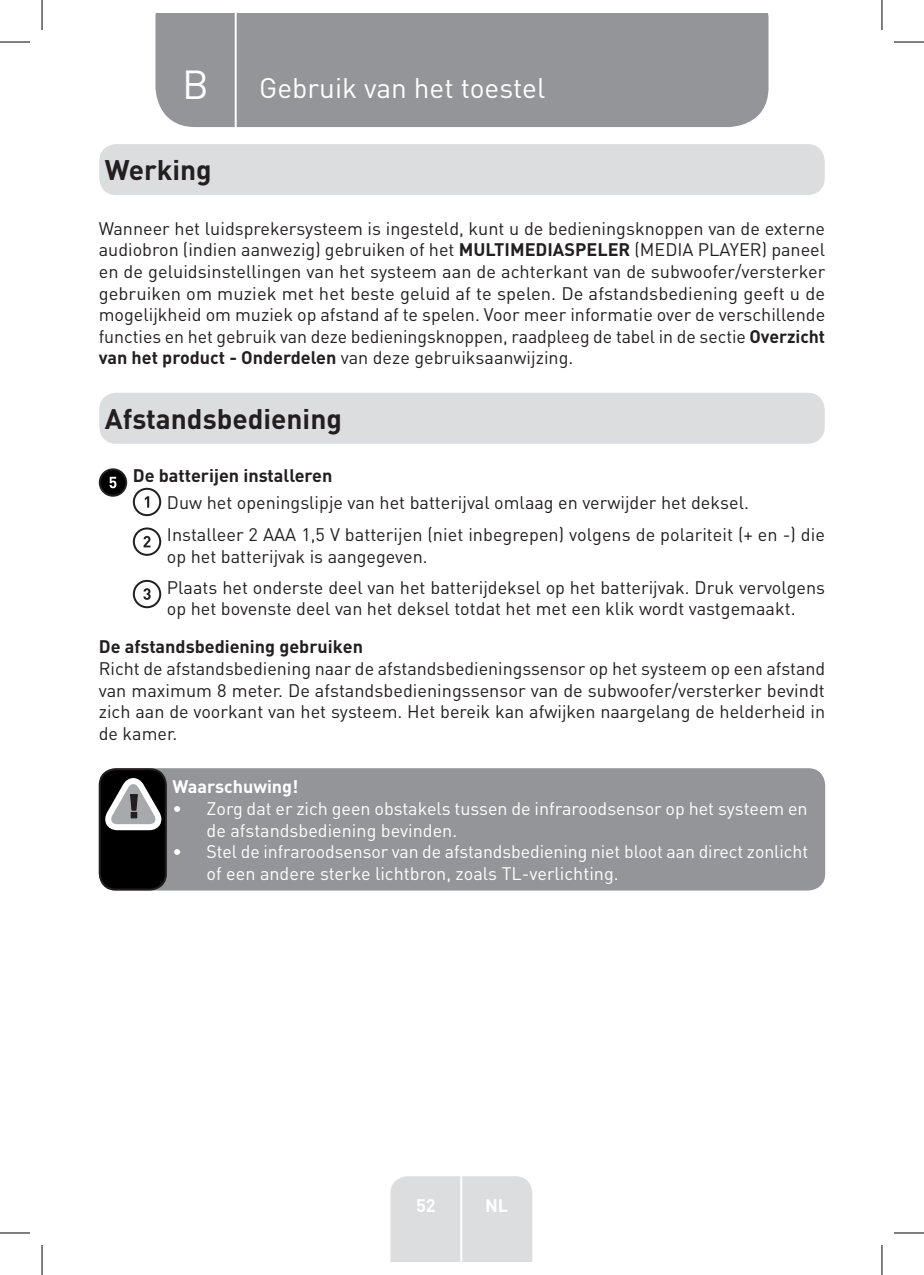
<style>
.page{position:relative;width:924px;height:1275px;background:#fff}
.page>*{position:absolute;margin:0;border:0;box-sizing:border-box;transform-origin:0 0}
.t1{font:40px "DIN Pro";color:#fff}
.Headline-01{font:700 28px "DIN Pro";color:#231f20}
.TitreGauche__gabarit{font:28px "DIN Pro";color:#fff}
.Body{font:18px/21.6px "DIN Pro";color:#231f20;text-align:justify}
.t2{font:18px/21.6px "DIN Pro";color:#fff}
.Headline-02_SB{font:700 18px "DIN Pro";color:#231f20}
.White_Text{font:700 18px "DIN Pro";color:#fff}
.s1{font-weight:700}
</style>
<div class="page">
<div style="left:155px;top:14px;width:613px;height:113px;background:#939598"></div>
<div style="left:390px;top:1176px;width:142px;height:85px;background:#dcdddf"></div>
<hr style="left:460px;top:1153px;width:2px;height:108px;background:#fff">
<hr style="left:234px;top:14px;width:2px;height:116px;background:#fff">
<div style="left:99px;top:144px;width:725px;height:51px;background:#dcdddf;border-radius:17px"></div>
<div style="left:99px;top:393px;width:725px;height:51px;background:#dcdddf;border-radius:17px"></div>
<div style="left:100px;top:469px;width:26px;height:27px;background:#000;border-radius:50%"></div>
<div style="left:99px;top:468px;width:28px;height:29px;border:2px solid #231f20;border-radius:50%"></div>
<svg style="left:109px;top:477px;width:7px;height:11px"></svg>
<div style="left:133px;top:488px;width:28px;height:28px;border:2px solid #231f20;border-radius:50%"></div>
<svg style="left:145px;top:496px;width:4px;height:11px"></svg>
<svg style="left:134px;top:528px;width:26px;height:27px"></svg>
<div style="left:133px;top:527px;width:28px;height:29px;border:2px solid #231f20;border-radius:50%"></div>
<svg style="left:143px;top:536px;width:7px;height:11px"></svg>
<div style="left:133px;top:580px;width:28px;height:28px;border:2px solid #231f20;border-radius:50%"></div>
<svg style="left:143px;top:588px;width:8px;height:12px"></svg>
<div style="left:99px;top:768px;width:725px;height:122px;background:#939598;border-radius:17px"></div>
<div style="left:100px;top:769px;width:66px;height:120px;background:#000;border-radius:16px"></div>
<div style="left:99px;top:768px;width:68px;height:122px;border:2px solid #231f20;border-radius:16px"></div>
<svg style="left:105px;top:778px;width:57px;height:52px"></svg>
<hr style="left:0;top:42px;width:30px;height:1px;background:#000">
<hr style="left:893px;top:42px;width:30px;height:1px;background:#000">
<hr style="left:0;top:1232px;width:30px;height:1px;background:#000">
<hr style="left:893px;top:1232px;width:30px;height:1px;background:#000">
<hr style="left:42px;top:0;width:1px;height:30px;background:#000">
<hr style="left:42px;top:1245px;width:1px;height:30px;background:#000">
<hr style="left:881px;top:0;width:1px;height:30px;background:#000">
<hr style="left:881px;top:1245px;width:1px;height:30px;background:#000">
<p class="t1" style="left:182px;top:57px;width:28px">B</p>
<p class="TitreGauche__gabarit" style="left:259px;top:69px;width:287px">Gebruik van het toestel</p>
<p class="Headline-01" style="left:105px;top:151px;width:108px">Werking</p>
<p class="Body" style="left:99px;top:217px;width:727px">Wanneer het luidsprekersysteem is ingesteld, kunt u de bedieningsknoppen van de externe audiobron (indien aanwezig) gebruiken of het <span class="s1">MULTIMEDIASPELER</span> (MEDIA PLAYER) paneel en de geluidsinstellingen van het systeem aan de achterkant van de subwoofer/versterker gebruiken om muziek met het beste geluid af te spelen. De afstandsbediening geeft u de mogelijkheid om muziek op afstand af te spelen. Voor meer informatie over de verschillende functies en het gebruik van deze bedieningsknoppen, raadpleeg de tabel in de sectie <span class="s1">Overzicht van het product - Onderdelen</span> van deze gebruiksaanwijzing.</p>
<p class="Headline-01" style="left:105px;top:400px;width:238px">Afstandsbediening</p>
<p class="Headline-02_SB" style="left:133px;top:463px;width:201px">De batterijen installeren</p>
<p class="Body" style="left:167px;top:491px;width:583px">Duw het openingslipje van het batterijval omlaag en verwijder het deksel.</p>
<p class="Body" style="left:167px;top:523px;width:659px">Installeer 2 AAA 1,5 V batterijen (niet inbegrepen) volgens de polariteit (+ en -) die op het batterijvak is aangegeven.</p>
<p class="Body" style="left:167px;top:575px;width:659px">Plaats het onderste deel van het batterijdeksel op het batterijvak. Druk vervolgens op het bovenste deel van het deksel totdat het met een klik wordt vastgemaakt.</p>
<p class="Headline-02_SB" style="left:99px;top:634px;width:265px">De afstandsbediening gebruiken</p>
<p class="Body" style="left:99px;top:657px;width:727px">Richt de afstandsbediening naar de afstandsbedieningssensor op het systeem op een afstand van maximum 8 meter. De afstandsbedieningssensor van de subwoofer/versterker bevindt zich aan de voorkant van het systeem. Het bereik kan afwijken naargelang de helderheid in de kamer.</p>
<p class="White_Text" style="left:172px;top:774px;width:127px">Waarschuwing!</p>
<p class="t2" style="left:206px;top:797px;width:602px;text-indent:-34px">• Zorg dat er zich geen obstakels tussen de infraroodsensor op het systeem en de afstandsbediening bevinden.</p>
<p class="t2" style="left:206px;top:840px;width:603px;text-indent:-34px">• Stel de infraroodsensor van de afstandsbediening niet bloot aan direct zonlicht of een andere sterke lichtbron, zoals TL-verlichting.</p>
<p class="White_Text" style="left:416px;top:1192px;width:21px">52</p>
<p class="White_Text" style="left:485px;top:1192px;width:25px">NL</p>
</div>
